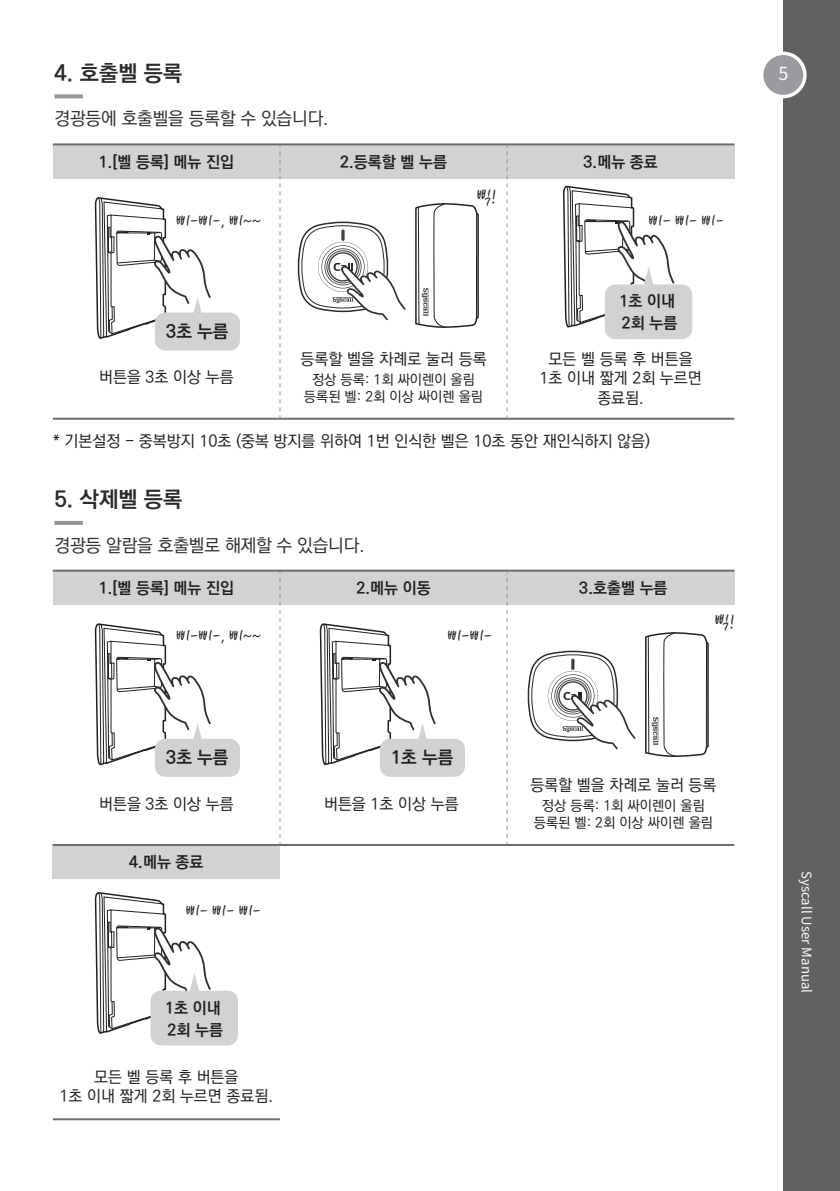
<style>
.page{position:relative;width:840px;height:1191px;background:#fff}
.page>*{position:absolute;margin:0;border:0;box-sizing:border-box;transform-origin:0 0}
.t1{font:700 22px "Ko Pub Dotum";color:#2b292a}
.t2{font:20px "THEFACESHOP";color:#231f20}
.t3{font:500 18px "Ko Pub Dotum";letter-spacing:-.01em;color:#312f30}
.t4{font:700 18px "Ko Pub Dotum";color:#231f20}
.t5{font:18px "Noto Sans CJ Kkr";color:#fff}
.t6{font:500 16px/19.2px "Ko Pub Dotum";color:#231f20;text-align:center}
.t7{font:700 16px/22px "Ko Pub Dotum";color:#231f20}
.t8{font:500 14px/16.8px "Ko Pub Dotum";color:#231f20;text-align:center}
.t9{font:13.2px "Noto Sans CJ Kkr";color:#fcfcfc}
</style>
<div class="page">
<div style="left:782px;top:0;width:57px;height:1191px;background:#616164"></div>
<svg style="left:763px;top:52px;width:43px;height:46px"></svg>
<div style="left:53px;top:845px;width:227px;height:34px;background:#d1d2d4"></div>
<div style="left:53px;top:144px;width:680px;height:34px;background:#d1d2d4"></div>
<svg style="left:54px;top:94px;width:29px;height:4px"></svg>
<svg style="left:415px;top:203px;width:64px;height:125px"></svg>
<svg style="left:297px;top:221px;width:108px;height:99px"></svg>
<div style="left:155px;top:312px;width:85px;height:38px;background:#d1d2d4;border-radius:10px"></div>
<svg style="left:94px;top:197px;width:117px;height:221px"></svg>
<div style="left:604px;top:284px;width:88px;height:55px;background:#d1d2d4;border-radius:10px"></div>
<svg style="left:561px;top:185px;width:113px;height:233px"></svg>
<svg style="left:279px;top:145px;width:1px;height:272px"></svg>
<svg style="left:506px;top:145px;width:1px;height:272px"></svg>
<hr style="left:53px;top:143px;width:680px;height:2px;background:#6c6d70">
<hr style="left:53px;top:418px;width:680px;height:2px;background:#6c6d70">
<div style="left:53px;top:570px;width:680px;height:34px;background:#d1d2d4"></div>
<div style="left:155px;top:739px;width:85px;height:38px;background:#d1d2d4;border-radius:10px"></div>
<div style="left:379px;top:739px;width:85px;height:38px;background:#d1d2d4;border-radius:10px"></div>
<svg style="left:319px;top:623px;width:116px;height:154px"></svg>
<svg style="left:279px;top:572px;width:1px;height:271px"></svg>
<svg style="left:506px;top:572px;width:1px;height:271px"></svg>
<hr style="left:53px;top:569px;width:680px;height:2px;background:#6c6d70">
<hr style="left:53px;top:844px;width:680px;height:2px;background:#6c6d70">
<svg style="left:645px;top:632px;width:64px;height:125px"></svg>
<svg style="left:527px;top:650px;width:108px;height:99px"></svg>
<div style="left:150px;top:990px;width:88px;height:55px;background:#d1d2d4;border-radius:10px"></div>
<svg style="left:94px;top:623px;width:117px;height:498px"></svg>
<hr style="left:53px;top:1118px;width:227px;height:2px;background:#6c6d70">
<hr style="left:54px;top:521px;width:29px;height:4px;background:#939598">
<h1 class="t1" style="left:54px;top:62px;width:129px">4. 호출벨 등록</h1>
<p class="t5" style="left:778px;top:63px;width:11px">5</p>
<p class="t3" style="left:54px;top:110px;width:275px">경광등에 호출벨을 등록할 수 있습니다.</p>
<p class="t7" style="left:99px;top:151px;width:137px">1.[벨 등록] 메뉴 진입</p>
<p class="t7" style="left:340px;top:151px;width:108px">2.등록할 벨 누름</p>
<p class="t7" style="left:583px;top:151px;width:76px">3.메뉴 종료</p>
<p class="t2" style="left:176px;top:210px;width:87px">삐-삐-, 삐~~</p>
<p class="t4" style="left:166px;top:322px;width:64px">3초 누름</p>
<p class="t6" style="left:99px;top:368px;width:136px">버튼을 3초 이상 누름</p>
<p class="t2" style="left:476px;top:187px;width:23px">삑!</p>
<p class="t6" style="left:300px;top:350px;width:187px">등록할 벨을 차례로 눌러 등록</p>
<p class="t8" style="left:304px;top:372px;width:181px">정상 등록: 1회 싸이렌이 울림 등록된 벨: 2회 이상 싸이렌 울림</p>
<p class="t2" style="left:648px;top:210px;width:77px">삐- 삐- 삐-</p>
<p class="t7" style="left:619px;top:291px;width:59px">1초 이내<br>2회 누름</p>
<p class="t6" style="left:539px;top:350px;width:164px">모든 벨 등록 후 버튼을<br>1초 이내 짧게 2회 누르면 종료됨.</p>
<p class="t6" style="left:53px;top:432px;width:598px">* 기본설정 - 중복방지 10초 (중복 방지를 위하여 1번 인식한 벨은 10초 동안 재인식하지 않음)</p>
<h1 class="t1" style="left:54px;top:488px;width:129px">5. 삭제벨 등록</h1>
<p class="t3" style="left:54px;top:536px;width:311px">경광등 알람을 호출벨로 해제할 수 있습니다.</p>
<p class="t7" style="left:99px;top:577px;width:137px">1.[벨 등록] 메뉴 진입</p>
<p class="t7" style="left:356px;top:577px;width:76px">2.메뉴 이동</p>
<p class="t2" style="left:176px;top:625px;width:87px">삐-삐-, 삐~~</p>
<p class="t2" style="left:447px;top:625px;width:47px">삐-삐-</p>
<p class="t7" style="left:579px;top:577px;width:90px">3.호출벨 누름</p>
<p class="t2" style="left:714px;top:612px;width:23px">삑!</p>
<p class="t4" style="left:166px;top:748px;width:64px">3초 누름</p>
<p class="t6" style="left:99px;top:794px;width:136px">버튼을 3초 이상 누름</p>
<p class="t7" style="left:129px;top:852px;width:76px">4.메뉴 종료</p>
<p class="t2" style="left:185px;top:900px;width:77px">삐- 삐- 삐-</p>
<p class="t7" style="left:165px;top:997px;width:59px">1초 이내<br>2회 누름</p>
<p class="t6" style="left:60px;top:1067px;width:215px">모든 벨 등록 후 버튼을<br>1초 이내 짧게 2회 누르면 종료됨.</p>
<p class="t4" style="left:391px;top:748px;width:64px">1초 누름</p>
<p class="t6" style="left:324px;top:794px;width:136px">버튼을 1초 이상 누름</p>
<p class="t6" style="left:530px;top:776px;width:187px">등록할 벨을 차례로 눌러 등록</p>
<p class="t8" style="left:533px;top:798px;width:181px">정상 등록: 1회 싸이렌이 울림 등록된 벨: 2회 이상 싸이렌 울림</p>
<p class="t9" style="left:813px;top:871px;width:123px;rotate:90deg">Syscall User Manual</p>
</div>
